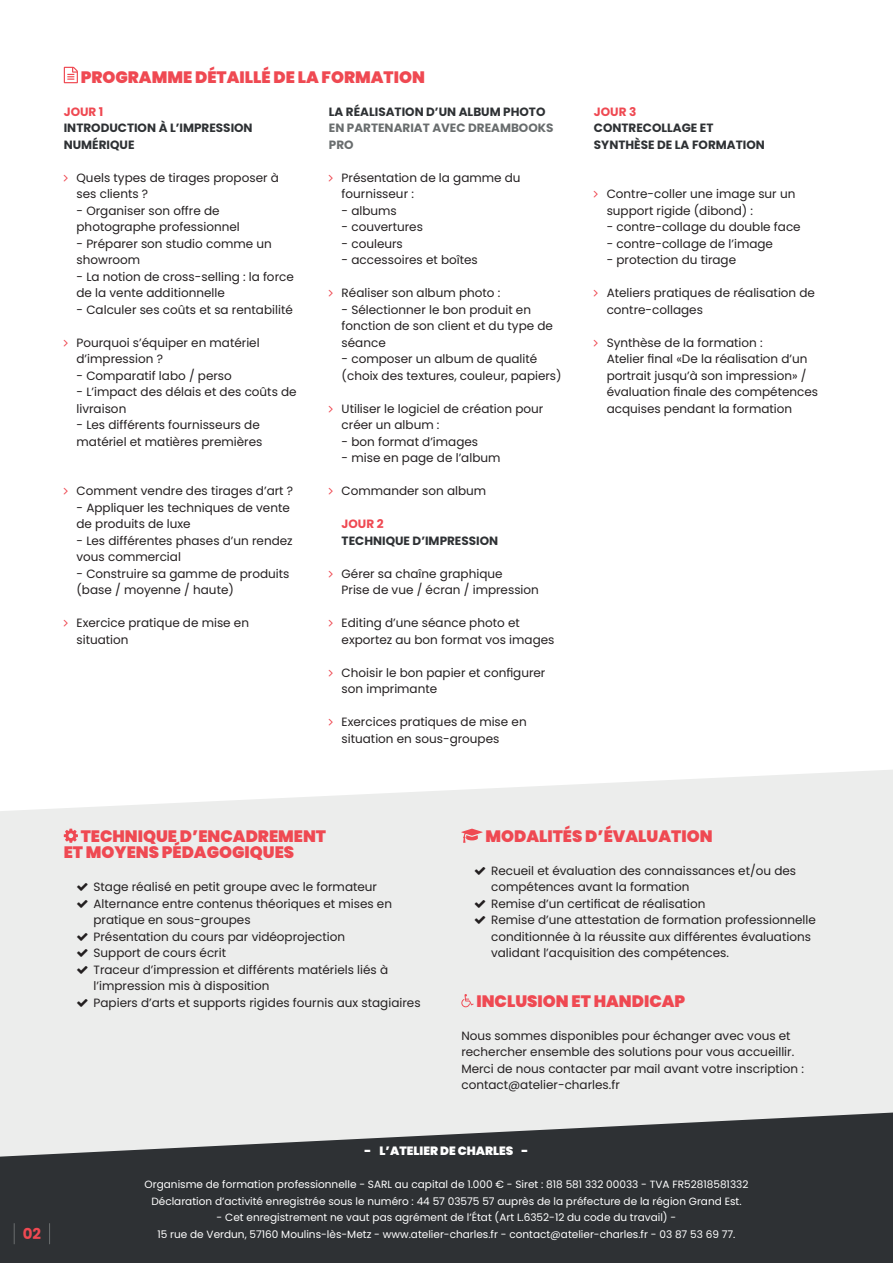
<style>
.page{position:relative;width:893px;height:1263px;background:#fff}
.page>*{position:absolute;margin:0;border:0;box-sizing:border-box;transform-origin:0 0}
.Titre{font:900 16.5px/16.5px "Poppins";color:#ef4952}
.t1{font:700 15px "Poppins";color:#ef4952}
.t2{font:12px/16.5px "Poppins";color:#231f20}
.Jour{font:700 12px/16.5px "Poppins";color:#2e3134}
.Jour-2{font:700 12px/16.5px "Poppins";color:#696d6e}
.t3{font:900 12px "Poppins";color:#fff}
.t4{font:10.5px "Poppins";color:#fff}
.s1{color:#ef4952}
.s2{color:#2e3134}
</style>
<div class="page">
<div style="left:0;top:770px;width:893px;height:342px;background:#ecedec"></div>
<svg style="left:0;top:1112px;width:893px;height:151px;background:#4a4d4f"></svg>
<svg style="left:64px;top:67px;width:14px;height:16px"></svg>
<svg style="left:64px;top:829px;width:14px;height:14px"></svg>
<svg style="left:461px;top:829px;width:22px;height:14px"></svg>
<svg style="left:461px;top:994px;width:13px;height:13px"></svg>
<svg style="left:14px;top:1223px;width:1px;height:21px"></svg>
<svg style="left:49px;top:1223px;width:1px;height:21px"></svg>
<svg style="left:77px;top:883px;width:11px;height:8px"></svg>
<svg style="left:77px;top:899px;width:11px;height:8px"></svg>
<svg style="left:77px;top:932px;width:11px;height:8px"></svg>
<svg style="left:77px;top:949px;width:11px;height:8px"></svg>
<svg style="left:77px;top:965px;width:11px;height:8px"></svg>
<svg style="left:77px;top:998px;width:11px;height:8px"></svg>
<svg style="left:475px;top:866px;width:10px;height:8px"></svg>
<svg style="left:475px;top:899px;width:10px;height:8px"></svg>
<svg style="left:475px;top:916px;width:10px;height:8px"></svg>
<p class="Titre" style="left:81px;top:69px;width:346px">PROGRAMME DÉTAILLÉ DE LA FORMATION</p>
<p class="Jour" style="left:64px;top:103px;width:190px"><span class="s1">JOUR 1<br></span>INTRODUCTION À L’IMPRESSION<br>NUMÉRIQUE</p>
<p class="t2" style="left:77px;top:169px;width:204px">Quels types de tirages proposer à ses clients ?</p>
<p class="t2" style="left:77px;top:202px;width:165px">- Organiser son offre de photographe professionnel</p>
<p class="t2" style="left:77px;top:235px;width:197px">- Préparer son studio comme un showroom</p>
<p class="t2" style="left:77px;top:268px;width:219px">- La notion de cross-selling : la force de la vente additionnelle</p>
<p class="t2" style="left:77px;top:301px;width:218px">- Calculer ses coûts et sa rentabilité</p>
<p class="t2" style="left:77px;top:334px;width:185px">Pourquoi s’équiper en matériel d’impression ?</p>
<p class="t2" style="left:77px;top:367px;width:157px">- Comparatif labo / perso</p>
<p class="t2" style="left:77px;top:384px;width:222px">- L’impact des délais et des coûts de livraison</p>
<p class="t2" style="left:77px;top:417px;width:187px">- Les différents fournisseurs de matériel et matières premières</p>
<p class="t2" style="left:77px;top:483px;width:218px">Comment vendre des tirages d’art ?</p>
<p class="t2" style="left:77px;top:499px;width:215px">- Appliquer les techniques de vente de produits de luxe</p>
<p class="t2" style="left:77px;top:532px;width:218px">- Les différentes phases d’un rendez vous commercial</p>
<p class="t2" style="left:77px;top:565px;width:214px">- Construire sa gamme de produits (base / moyenne / haute)</p>
<p class="t2" style="left:77px;top:615px;width:174px">Exercice pratique de mise en situation</p>
<p class="Jour-2" style="left:329px;top:103px;width:226px"><span class="s2">LA RÉALISATION D’UN ALBUM PHOTO<br></span>EN PARTENARIAT AVEC DREAMBOOKS<br>PRO</p>
<p class="t2" style="left:342px;top:169px;width:181px">Présentation de la gamme du fournisseur :</p>
<p class="t2" style="left:342px;top:202px;width:57px">- albums</p>
<p class="t2" style="left:342px;top:219px;width:83px">- couvertures</p>
<p class="t2" style="left:342px;top:235px;width:63px">- couleurs</p>
<p class="t2" style="left:342px;top:252px;width:138px">- accessoires et boîtes</p>
<p class="t2" style="left:342px;top:285px;width:160px">Réaliser son album photo :</p>
<p class="t2" style="left:342px;top:301px;width:213px">- Sélectionner le bon produit en fonction de son client et du type de séance</p>
<p class="t2" style="left:342px;top:351px;width:222px">- composer un album de qualité (choix des textures, couleur, papiers)</p>
<p class="t2" style="left:342px;top:400px;width:203px">Utiliser le logiciel de création pour créer un album :</p>
<p class="t2" style="left:342px;top:433px;width:138px">- bon format d’images</p>
<p class="t2" style="left:342px;top:450px;width:160px">- mise en page de l’album</p>
<p class="t2" style="left:342px;top:483px;width:146px">Commander son album</p>
<p class="Jour" style="left:342px;top:516px;width:158px"><span class="s1">JOUR 2<br></span>TECHNIQUE D’IMPRESSION</p>
<p class="t2" style="left:342px;top:565px;width:199px">Gérer sa chaîne graphique<br>Prise de vue / écran / impression</p>
<p class="t2" style="left:342px;top:615px;width:214px">Editing d’une séance photo et exportez au bon format vos images</p>
<p class="t2" style="left:342px;top:664px;width:205px">Choisir le bon papier et configurer son imprimante</p>
<p class="t2" style="left:342px;top:714px;width:187px">Exercices pratiques de mise en situation en sous-groupes</p>
<p class="Jour" style="left:594px;top:103px;width:172px"><span class="s1">JOUR 3<br></span>CONTRECOLLAGE ET<br>SYNTHÈSE DE LA FORMATION</p>
<p class="t2" style="left:607px;top:186px;width:190px">Contre-coller une image sur un support rigide (dibond) :</p>
<p class="t2" style="left:607px;top:219px;width:196px">- contre-collage du double face</p>
<p class="t2" style="left:607px;top:235px;width:168px">- contre-collage de l’image</p>
<p class="t2" style="left:607px;top:252px;width:131px">- protection du tirage</p>
<p class="t2" style="left:607px;top:285px;width:210px">Ateliers pratiques de réalisation de contre-collages</p>
<p class="t2" style="left:607px;top:334px;width:213px">Synthèse de la formation :<br>Atelier final «De la réalisation d’un portrait jusqu’à son impression» / évaluation finale des compétences acquises pendant la formation</p>
<p class="Titre" style="left:64px;top:828px;width:264px;text-indent:17px">TECHNIQUE D’ENCADREMENT<br>ET MOYENS PÉDAGOGIQUES</p>
<p class="t2" style="left:94px;top:879px;width:285px">Stage réalisé en petit groupe avec le formateur</p>
<p class="t2" style="left:94px;top:895px;width:300px">Alternance entre contenus théoriques et mises en pratique en sous-groupes</p>
<p class="t2" style="left:94px;top:928px;width:253px">Présentation du cours par vidéoprojection</p>
<p class="t2" style="left:94px;top:945px;width:134px">Support de cours écrit</p>
<p class="t2" style="left:94px;top:961px;width:296px">Traceur d’impression et différents matériels liés à l’impression mis à disposition</p>
<p class="t2" style="left:94px;top:994px;width:329px">Papiers d’arts et supports rigides fournis aux stagiaires</p>
<p class="Titre" style="left:485px;top:828px;width:229px">MODALITÉS D’ÉVALUATION</p>
<p class="t2" style="left:491px;top:862px;width:306px">Recueil et évaluation des connaissances et/ou des compétences avant la formation</p>
<p class="t2" style="left:491px;top:895px;width:216px">Remise d’un certificat de réalisation</p>
<p class="t2" style="left:491px;top:912px;width:326px">Remise d’une attestation de formation professionnelle conditionnée à la réussite aux différentes évaluations validant l’acquisition des compétences.</p>
<p class="Titre" style="left:476px;top:993px;width:210px">INCLUSION ET HANDICAP</p>
<p class="t2" style="left:461px;top:1027px;width:344px">Nous sommes disponibles pour échanger avec vous et rechercher ensemble des solutions pour vous accueillir.<br>Merci de nous contacter par mail avant votre inscription : contact@atelier-charles.fr</p>
<p class="t3" style="left:364px;top:1144px;width:166px">- L’ATELIER DE CHARLES -</p>
<p class="t4" style="left:145px;top:1178px;width:605px">Organisme de formation professionnelle - SARL au capital de 1.000 € - Siret : 818 581 332 00033 - TVA FR52818581332</p>
<p class="t4" style="left:151px;top:1195px;width:592px">Déclaration d’activité enregistrée sous le numéro : 44 57 03575 57 auprès de la préfecture de la région Grand Est.</p>
<p class="t4" style="left:217px;top:1211px;width:461px">- Cet enregistrement ne vaut pas agrément de l’État (Art L.6352-12 du code du travail) -</p>
<p class="t1" style="left:23px;top:1225px;width:20px">02</p>
<p class="t4" style="left:157px;top:1228px;width:579px">15 rue de Verdun, 57160 Moulins-lès-Metz - www.atelier-charles.fr - contact@atelier-charles.fr - 03 87 53 69 77.</p>
</div>
